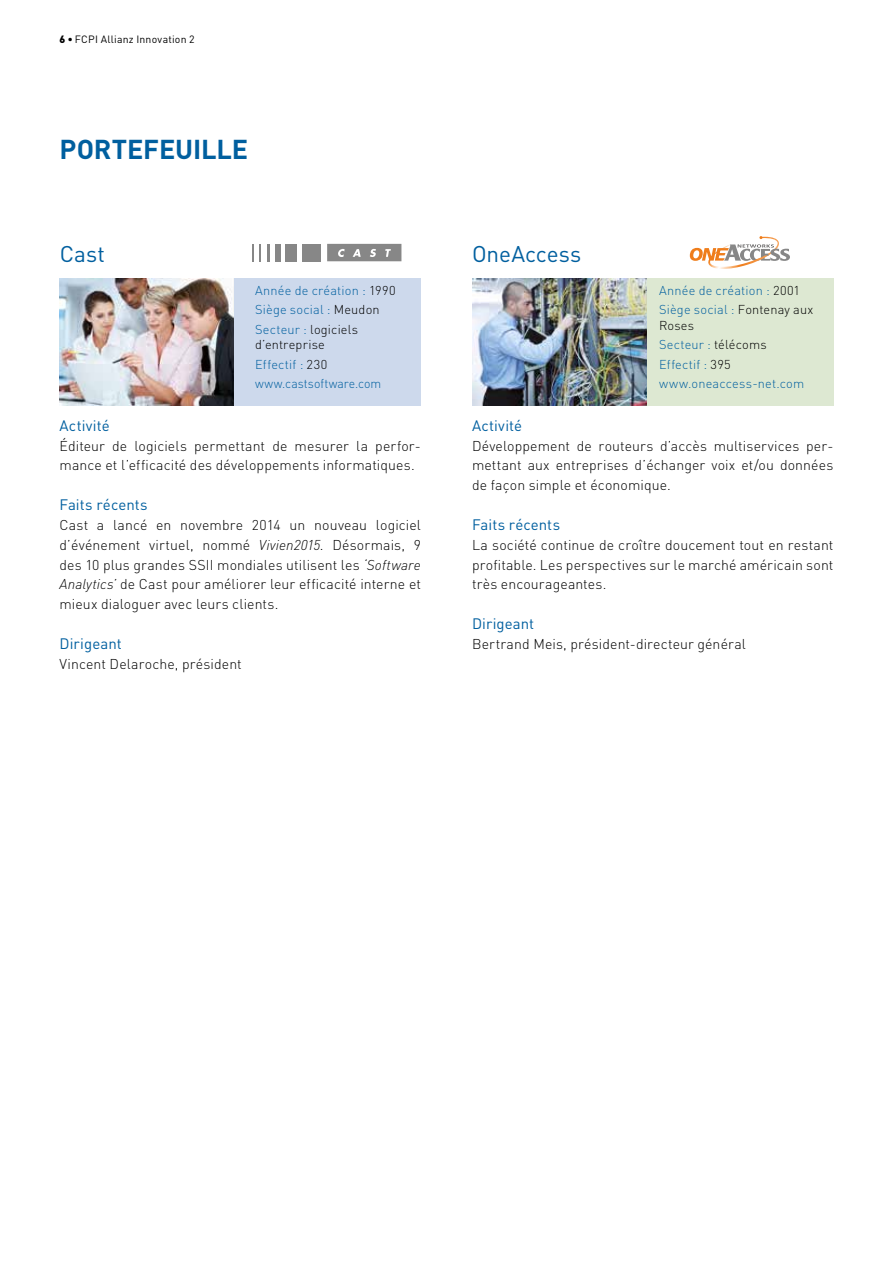
<style>
.page{position:relative;width:893px;height:1263px;background:#fff}
.page>*{position:absolute;margin:0;border:0;box-sizing:border-box;transform-origin:0 0}
.t1{font:700 27px "DIN";letter-spacing:-.005em;color:#005f9f}
.t2{font:22.5px "DIN";color:#005f9f}
.t3{font:15px "DIN";letter-spacing:.005em;color:#005f9f}
.t4{font:300 14.1px/19.8px "DIN";letter-spacing:.01em;color:#000;text-align:justify}
.t5{font:300 12.75px/19.5px "DIN";letter-spacing:.015em;color:#005f9f}
.t6{font:10.5px "DIN";letter-spacing:.02em;color:#000}
.s1{font-weight:900}
.s2{color:#000}
.s3{font-style:italic}
</style>
<div class="page">
<div style="left:230px;top:278px;width:191px;height:128px;background:#cdd9ec"></div>
<svg style="left:253px;top:244px;width:1px;height:17px"></svg>
<svg style="left:260px;top:244px;width:1px;height:17px"></svg>
<div style="left:275px;top:244px;width:6px;height:17px;background:#878787"></div>
<div style="left:285px;top:244px;width:12px;height:17px;background:#878787"></div>
<div style="left:303px;top:244px;width:18px;height:17px;background:#878787"></div>
<svg style="left:268px;top:244px;width:2px;height:17px"></svg>
<svg style="left:327px;top:244px;width:74px;height:17px"></svg>
<img style="left:60px;top:278px;width:174px;height:128px">
<div style="left:646px;top:278px;width:187px;height:128px;background:#dde8d2"></div>
<svg style="left:690px;top:236px;width:100px;height:33px"></svg>
<img style="left:472px;top:278px;width:174px;height:128px">
<p class="t6" style="left:60px;top:33px;width:137px"><span class="s1">6 •</span> FCPI Allianz Innovation 2</p>
<h1 class="t1" style="left:60px;top:131px;width:190px">PORTEFEUILLE</h1>
<h2 class="t2" style="left:60px;top:240px;width:47px">Cast</h2>
<p class="t5" style="left:255px;top:280px;width:142px">Année de création : <span class="s2">1990<br></span>Siège social : <span class="s2">Meudon<br></span>Secteur : <span class="s2">logiciels</span></p>
<p class="t5" style="left:255px;top:335px;width:128px"><span class="s2">d’entreprise<br></span>Effectif : <span class="s2">230 </span>www.castsoftware.com</p>
<p class="t3" style="left:60px;top:416px;width:52px">Activité</p>
<p class="t4" style="left:60px;top:435px;width:363px">Éditeur de logiciels permettant de mesurer la perfor&shy;mance et l’efficacité des développements informatiques.</p>
<p class="t3" style="left:60px;top:495px;width:90px">Faits récents</p>
<p class="t4" style="left:60px;top:515px;width:363px">Cast a lancé en novembre 2014 un nouveau logiciel d’événement virtuel, nommé <span class="s3">Vivien2015</span>. Désormais, 9 des 10 plus grandes SSII mondiales utilisent les <span class="s3">‘Software Analytics’</span> de Cast pour améliorer leur efficacité interne et mieux dialoguer avec leurs clients.</p>
<p class="t3" style="left:60px;top:634px;width:64px">Dirigeant</p>
<p class="t4" style="left:60px;top:654px;width:184px">Vincent Delaroche, président</p>
<h2 class="t2" style="left:472px;top:239px;width:111px">OneAccess</h2>
<p class="t5" style="left:659px;top:280px;width:156px">Année de création : <span class="s2">2001<br></span>Siège social : <span class="s2">Fontenay aux</span></p>
<p class="t5" style="left:659px;top:315px;width:147px"><span class="s2">Roses<br></span>Secteur : <span class="s2">télécoms<br></span>Effectif : <span class="s2">395 </span>www.oneaccess-net.com</p>
<p class="t3" style="left:472px;top:416px;width:52px">Activité</p>
<p class="t4" style="left:472px;top:435px;width:363px">Développement de routeurs d’accès multiservices per&shy;mettant aux entreprises d’échanger voix et/ou données de façon simple et économique.</p>
<p class="t3" style="left:472px;top:515px;width:90px">Faits récents</p>
<p class="t4" style="left:472px;top:535px;width:363px">La société continue de croître doucement tout en restant profitable. Les perspectives sur le marché américain sont très encourageantes.</p>
<p class="t3" style="left:472px;top:614px;width:64px">Dirigeant</p>
<p class="t4" style="left:472px;top:634px;width:275px">Bertrand Meis, président-directeur général</p>
</div>
